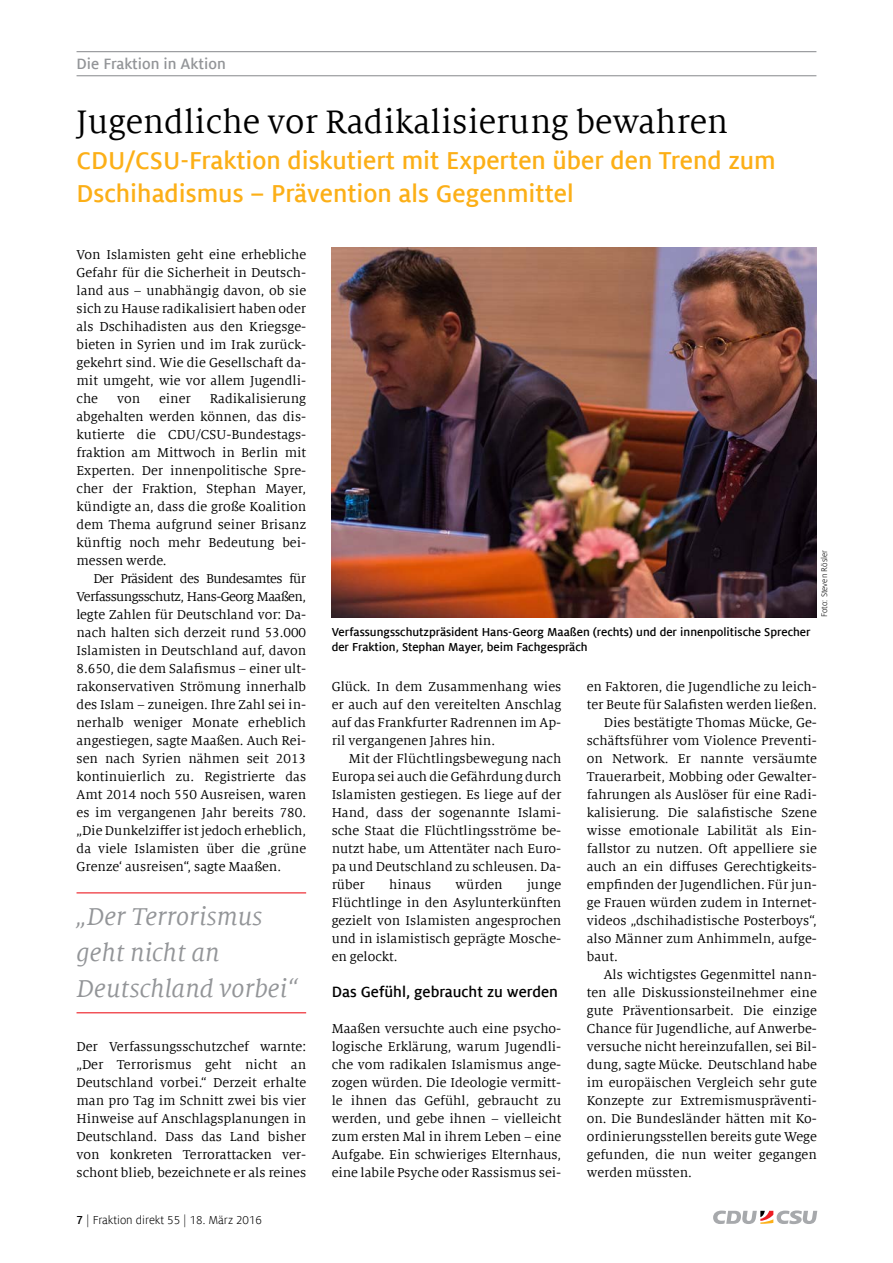
<style>
.page{position:relative;width:893px;height:1263px;background:#fff}
.page>*{position:absolute;margin:0;border:0;box-sizing:border-box;transform-origin:0 0}
.t1{font:36px "Milo Serif Offc";color:#000}
.t2{font:700 27px/33px "Milo Sans Offc";color:#fcaf17}
.t3{font:italic 27px/36px "Milo Serif Offc";color:#939598}
.t4{font:700 16.5px "Milo Sans Offc";color:#000}
.t5{font:700 16.5px "Milo Sans Offc";color:#939598}
.t6{font:14.25px/18px "Milo Serif Offc";color:#000;text-align:justify}
.t7{font:700 12.75px/15.3px "Milo Sans Offc";color:#000}
.t8{font:12.75px "Milo Sans Offc";color:#000}
.t9{font:9px "Milo Sans Offc";color:#000}
.s1{font-weight:700}
</style>
<div class="page">
<svg style="left:713px;top:1210px;width:104px;height:14px"></svg>
<hr style="left:77px;top:51px;width:739px;height:1px;background:#939598">
<hr style="left:77px;top:75px;width:739px;height:1px;background:#939598">
<hr style="left:77px;top:892px;width:229px;height:1px;background:#ed1d24">
<hr style="left:77px;top:1012px;width:229px;height:1px;background:#ed1d24">
<img style="left:332px;top:248px;width:484px;height:370px">
<p class="t5" style="left:77px;top:55px;width:151px">Die Fraktion in Aktion</p>
<h1 class="t1" style="left:77px;top:103px;width:653px">Jugendliche vor Radikalisierung bewahren</h1>
<h2 class="t2" style="left:77px;top:144px;width:701px">CDU/CSU-Fraktion diskutiert mit Experten über den Trend zum<br>Dschihadismus – Prävention als Gegenmittel</h2>
<p class="t6" style="left:77px;top:246px;width:231px">Von Islamisten geht eine erhebliche Gefahr für die Sicherheit in Deutsch&shy;land aus – unabhängig davon, ob sie sich zu Hause radikalisiert haben oder als Dschihadisten aus den Kriegsge&shy;bieten in Syrien und im Irak zurück&shy;gekehrt sind. Wie die Gesellschaft da&shy;mit umgeht, wie vor allem Jugendli&shy;che</p>
<p class="t6" style="left:77px;top:390px;width:231px;text-indent:133px">Radikalisierung abgehalten werden können, das dis&shy;kutierte die CDU/CSU-Bundestags&shy;fraktion am Mittwoch in Berlin mit Experten. Der innenpolitische Spre&shy;cher der Fraktion, Stephan Mayer, kündigte an, dass die große Koalition dem Thema aufgrund seiner Brisanz künftig noch mehr Bedeutung bei&shy;messen werde.</p>
<p class="t6" style="left:77px;top:570px;width:231px;text-indent:17px">Der Präsident des Bundesamtes für Verfassungsschutz, Hans-Georg Maaßen, legte Zahlen für Deutschland vor: Da&shy;nach halten sich derzeit rund 53.000<br>Islamisten in Deutschland auf, davon 8.650, die dem Salafismus – einer ult&shy;rakonservativen Strömung innerhalb des Islam – zuneigen. Ihre Zahl sei in&shy;nerhalb weniger Monate erheblich angestiegen, sagte Maaßen. Auch Rei&shy;sen nach Syrien nähmen seit 2013 kontinuierlich zu. Registrierte das Amt 2014 noch 550 Ausreisen, waren es im vergangenen Jahr bereits 780. „Die Dunkelziffer ist jedoch erheblich, da viele Islamisten über die ‚grüne Grenze‘ ausreisen“, sagte Maaßen.</p>
<h2 class="t3" style="left:77px;top:899px;width:222px">„Der Terrorismus geht nicht an<br>Deutschland vorbei“</h2>
<p class="t6" style="left:117px;top:390px;width:25px">von</p>
<p class="t6" style="left:159px;top:390px;width:33px">einer</p>
<p class="t6" style="left:77px;top:1038px;width:231px">Der Verfassungsschutzchef warnte: „Der Terrorismus geht nicht an Deutschland vorbei.“ Derzeit erhalte man pro Tag im Schnitt zwei bis vier Hinweise auf Anschlagsplanungen in Deutschland. Dass das Land bisher von konkreten Terrorattacken ver&shy;schont blieb, bezeichnete er als reines</p>
<p class="t8" style="left:77px;top:1213px;width:187px"><span class="s1">7</span> | Fraktion direkt 55 | 18. März 2016</p>
<p class="t7" style="left:332px;top:624px;width:481px">Verfassungsschutzpräsident Hans-Georg Maaßen (rechts) und der innenpolitische Sprecher der Fraktion, Stephan Mayer, beim Fachgespräch</p>
<p class="t9" style="left:819px;top:617px;width:69px;rotate:-90deg">Foto: Steven Rösler</p>
<p class="t6" style="left:332px;top:678px;width:231px">Glück. In dem Zusammenhang wies er auch auf den vereitelten Anschlag auf das Frankfurter Radrennen im Ap&shy;ril vergangenen Jahres hin.</p>
<p class="t6" style="left:332px;top:750px;width:231px;text-indent:17px">Mit der Flüchtlingsbewegung nach Europa sei auch die Gefährdung durch Islamisten gestiegen. Es liege auf der Hand, dass der sogenannte Islami&shy;sche Staat die Flüchtlingsströme be&shy;nutzt habe, um Attentäter nach Euro&shy;pa und Deutschland zu schleusen. Da&shy;rüber</p>
<p class="t6" style="left:332px;top:876px;width:231px;text-indent:195px">junge Flüchtlinge in den Asylunterkünften gezielt von Islamisten angesprochen und in islamistisch geprägte Mosche&shy;en gelockt.</p>
<p class="t4" style="left:332px;top:983px;width:228px">Das Gefühl, gebraucht zu werden</p>
<p class="t6" style="left:332px;top:1020px;width:231px">Maaßen versuchte auch eine psycho&shy;logische Erklärung, warum Jugendli&shy;che vom radikalen Islamismus ange&shy;zogen würden. Die Ideologie vermitt&shy;le ihnen das Gefühl, gebraucht zu werden, und gebe ihnen – vielleicht zum ersten Mal in ihrem Leben – eine Aufgabe. Ein schwieriges Elternhaus, eine labile Psyche oder Rassismus sei-</p>
<p class="t6" style="left:389px;top:876px;width:44px">hinaus</p>
<p class="t6" style="left:456px;top:876px;width:49px">würden</p>
<p class="t6" style="left:587px;top:678px;width:232px">en Faktoren, die Jugendliche zu leich-</p>
<p class="t6" style="left:587px;top:696px;width:232px">ter Beute für Salafisten werden ließen.</p>
<p class="t6" style="left:604px;top:714px;width:215px">Dies bestätigte Thomas Mücke, Ge-</p>
<p class="t6" style="left:587px;top:732px;width:232px">schäftsführer vom Violence Preventi-</p>
<p class="t6" style="left:587px;top:750px;width:232px">on Network. Er nannte versäumte</p>
<p class="t6" style="left:587px;top:768px;width:232px">Trauerarbeit, Mobbing oder Gewalter-</p>
<p class="t6" style="left:587px;top:786px;width:232px">fahrungen als Auslöser für eine Radi-</p>
<p class="t6" style="left:587px;top:804px;width:232px">kalisierung. Die salafistische Szene</p>
<p class="t6" style="left:587px;top:822px;width:232px">wisse emotionale Labilität als Ein-</p>
<p class="t6" style="left:587px;top:840px;width:232px">fallstor zu nutzen. Oft appelliere sie</p>
<p class="t6" style="left:587px;top:858px;width:232px">auch an ein diffuses Gerechtigkeits-</p>
<p class="t6" style="left:587px;top:876px;width:232px">empfinden der Jugendlichen. Für jun-</p>
<p class="t6" style="left:587px;top:894px;width:232px">ge Frauen würden zudem in Internet-</p>
<p class="t6" style="left:587px;top:912px;width:232px">videos „dschihadistische Posterboys“,</p>
<p class="t6" style="left:587px;top:930px;width:232px">also Männer zum Anhimmeln, aufge-</p>
<p class="t6" style="left:587px;top:948px;width:32px">baut.</p>
<p class="t6" style="left:604px;top:966px;width:215px">Als wichtigstes Gegenmittel nann-</p>
<p class="t6" style="left:587px;top:984px;width:232px">ten alle Diskussionsteilnehmer eine</p>
<p class="t6" style="left:587px;top:1002px;width:232px">gute Präventionsarbeit. Die einzige</p>
<p class="t6" style="left:587px;top:1020px;width:232px">Chance für Jugendliche, auf Anwerbe-</p>
<p class="t6" style="left:587px;top:1038px;width:232px">versuche nicht hereinzufallen, sei Bil-</p>
<p class="t6" style="left:587px;top:1056px;width:232px">dung, sagte Mücke. Deutschland habe</p>
<p class="t6" style="left:587px;top:1074px;width:232px">im europäischen Vergleich sehr gute</p>
<p class="t6" style="left:587px;top:1092px;width:232px">Konzepte zur Extremismuspräventi-</p>
<p class="t6" style="left:587px;top:1110px;width:232px">on. Die Bundesländer hätten mit Ko-</p>
<p class="t6" style="left:587px;top:1128px;width:232px">ordinierungsstellen bereits gute Wege</p>
<p class="t6" style="left:587px;top:1146px;width:232px">gefunden, die nun weiter gegangen</p>
<p class="t6" style="left:587px;top:1164px;width:107px">werden müssten.</p>
</div>
